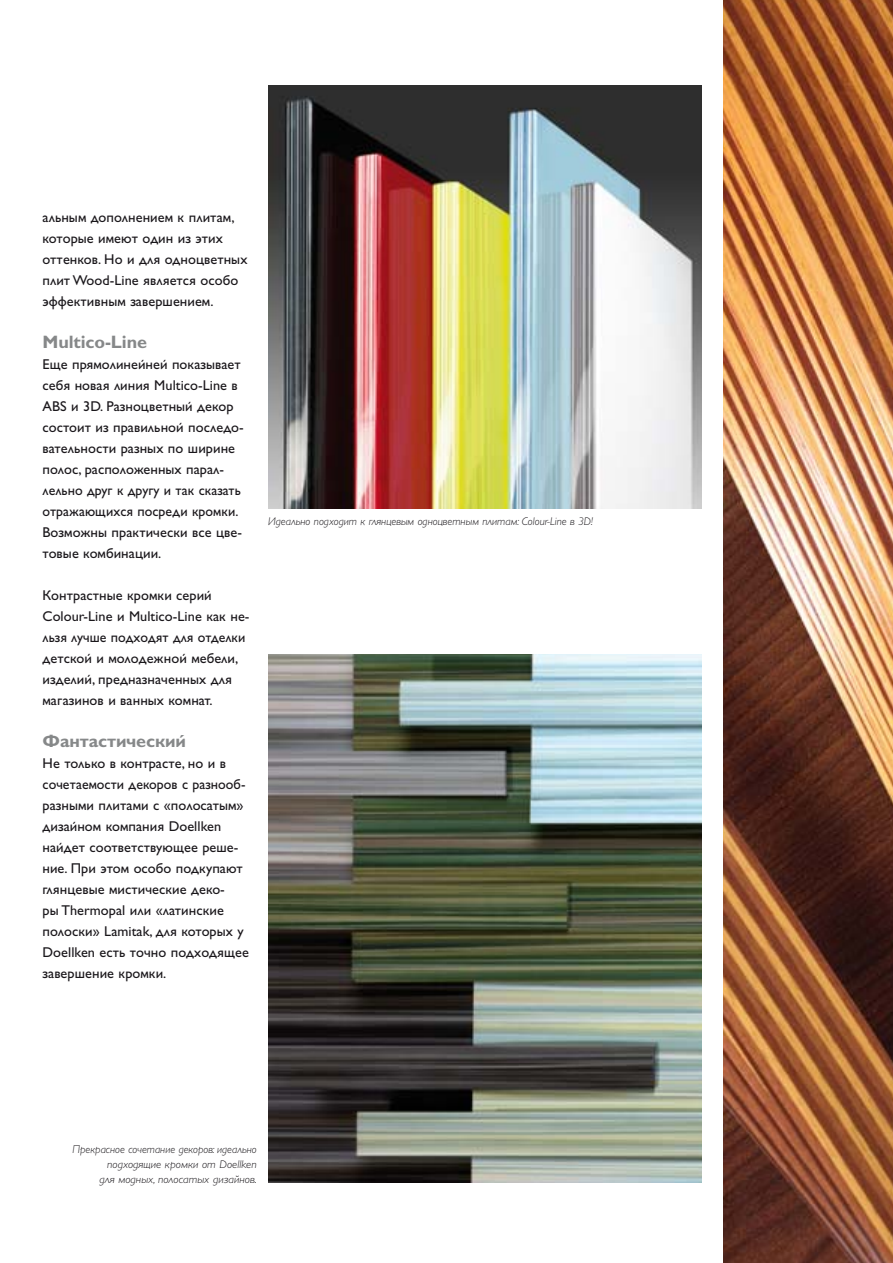
<style>
.page{position:relative;width:893px;height:1263px;background:#fff}
.page>*{position:absolute;margin:0;border:0;box-sizing:border-box;transform-origin:0 0}
.t1{font:700 18px "Gill Sans Cyr";letter-spacing:-.005em;color:#868889}
.t2{font:14.25px/21px "Gill Sans Cyr";letter-spacing:.005em;color:#1a171b}
.t3{font:11.25px/15px "Gill Sans Cyr MT Light Incl";color:#1a171b;text-align:right}
</style>
<div class="page">
<img style="left:723px;top:0;width:169px;height:1263px">
<img style="left:268px;top:85px;width:434px;height:424px">
<img style="left:268px;top:654px;width:434px;height:528px">
<p class="t2" style="left:43px;top:208px;width:206px">альным дополнением к плитам, которые имеют один из этих оттенков. Но и для одноцветных плит Wood-Line является особо эффективным завершением.</p>
<p class="t1" style="left:43px;top:335px;width:106px">Multico-Line</p>
<p class="t2" style="left:43px;top:355px;width:203px">Еще прямолинейней показывает себя новая линия Multico-Line в<br>ABS и 3D. Разноцветный декор состоит из правильной последо&shy;вательности разных по ширине полос, расположенных парал&shy;лельно друг к другу и так сказать отражающихся посреди кромки.<br>Возможны практически все цве&shy;товые комбинации.</p>
<p class="t2" style="left:43px;top:586px;width:208px">Контрастные кромки серий<br>Colour-Line и Multico-Line как не&shy;льзя лучше подходят для отделки детской и молодежной мебели, изделий, предназначенных для магазинов и ванных комнат.</p>
<p class="t1" style="left:43px;top:734px;width:145px">Фантастический</p>
<p class="t2" style="left:43px;top:754px;width:208px">Не только в контрасте, но и в сочетаемости декоров с разнооб&shy;разными плитами с «полосатым» дизайном компания Doellken найдет соответствующее реше&shy;ние. При этом особо подкупают глянцевые мистические деко-<br>ры Thermopal или «латинские полоски» Lamitak, для которых у<br>Doellken есть точно подходящее завершение кромки.</p>
<p class="t3" style="left:268px;top:515px;width:326px">Идеально подходит к глянцевым одноцветным плитам: Colour-Line в 3D!</p>
<p class="t3" style="left:72px;top:1143px;width:186px">Прекрасное сочетание декоров: идеально подходящие кромки от Doellken<br>для модных, полосатых дизайнов.</p>
</div>
